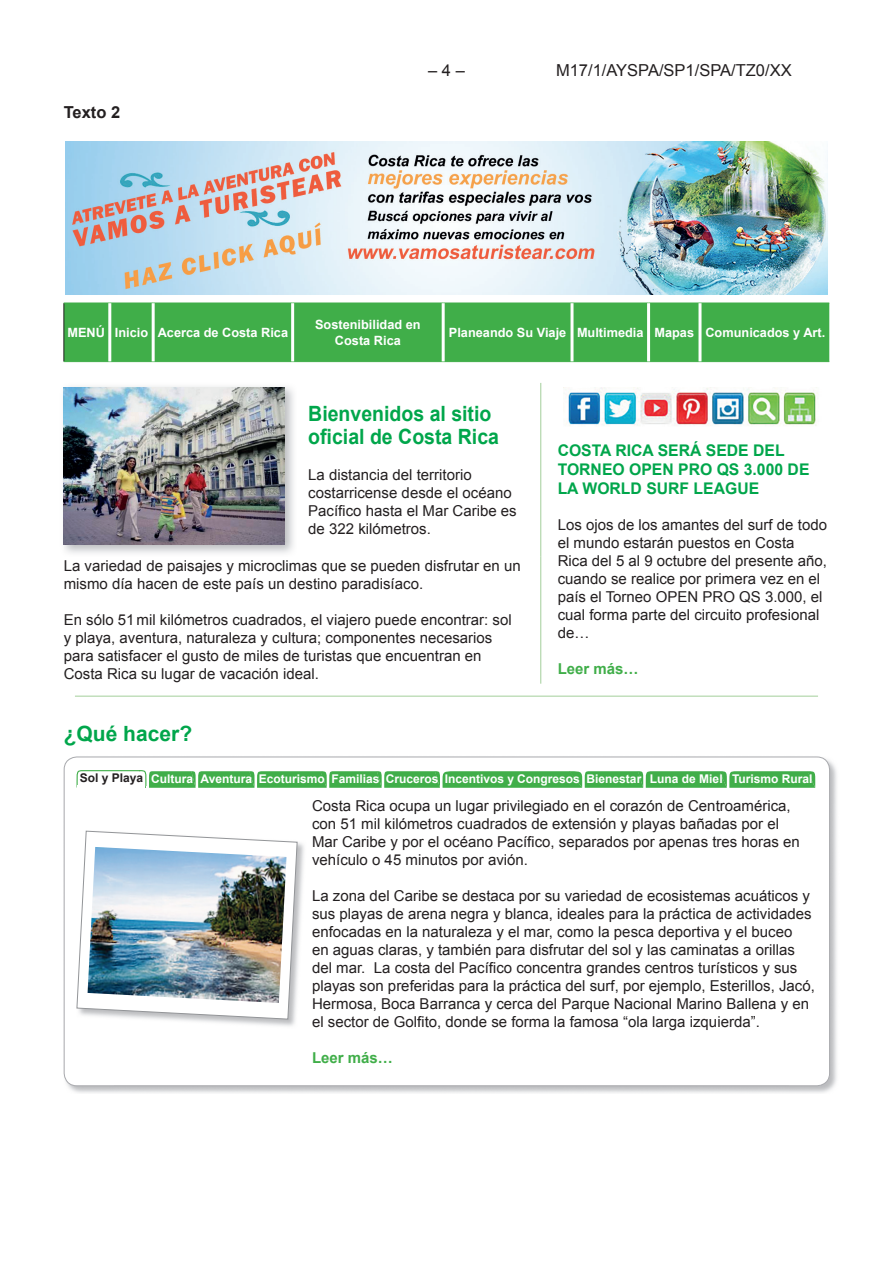
<style>
.page{position:relative;width:893px;height:1263px;background:#fff}
.page>*{position:absolute;margin:0;border:0;box-sizing:border-box;transform-origin:0 0}
.t1{font:700 21px/23.4px "Arial";color:#00a64b;scale:.93 1}
.t2{font:700 21px "Arial";color:#00a64b}
.t3{font:16.5px "Arial";color:#231f20}
.t4{font:700 16.5px "Arial";color:#231f20}
.t5{font:700 16.05px/18.9px "Arial";color:#00a64b}
.t6{font:15px/18px "Arial";color:#231f20}
.t7{font:700 15px "Arial";color:#40ae49}
.t8{font:700 12.75px/15.3px "Arial";color:#fff;text-align:center}
.t9{font:700 12px "Arial";color:#fff}
.s1{color:#231f20}
</style>
<div class="page">
<img style="left:66px;top:141px;width:761px;height:153px">
<div style="left:65px;top:304px;width:764px;height:57px;background:#40ae49"></div>
<hr style="left:64px;top:303px;width:1px;height:58px;background:#231f20">
<hr style="left:64px;top:303px;width:46px;height:1px;background:#40ae49">
<hr style="left:110px;top:303px;width:43px;height:1px;background:#40ae49">
<hr style="left:153px;top:303px;width:140px;height:1px;background:#40ae49">
<hr style="left:293px;top:303px;width:150px;height:1px;background:#40ae49">
<hr style="left:443px;top:303px;width:129px;height:1px;background:#40ae49">
<hr style="left:572px;top:303px;width:77px;height:1px;background:#40ae49">
<hr style="left:649px;top:303px;width:51px;height:1px;background:#40ae49">
<hr style="left:700px;top:303px;width:129px;height:1px;background:#40ae49">
<hr style="left:64px;top:361px;width:46px;height:1px;background:#40ae49">
<hr style="left:110px;top:361px;width:43px;height:1px;background:#40ae49">
<hr style="left:153px;top:361px;width:140px;height:1px;background:#40ae49">
<hr style="left:293px;top:361px;width:150px;height:1px;background:#40ae49">
<hr style="left:443px;top:361px;width:129px;height:1px;background:#40ae49">
<hr style="left:572px;top:361px;width:77px;height:1px;background:#40ae49">
<hr style="left:649px;top:361px;width:51px;height:1px;background:#40ae49">
<hr style="left:700px;top:361px;width:129px;height:1px;background:#40ae49">
<hr style="left:108px;top:303px;width:3px;height:58px;background:#fff">
<hr style="left:152px;top:303px;width:3px;height:58px;background:#fff">
<hr style="left:291px;top:303px;width:3px;height:58px;background:#fff">
<hr style="left:442px;top:303px;width:3px;height:58px;background:#fff">
<hr style="left:570px;top:303px;width:3px;height:58px;background:#fff">
<hr style="left:647px;top:303px;width:3px;height:58px;background:#fff">
<hr style="left:698px;top:303px;width:3px;height:58px;background:#fff">
<svg style="left:75px;top:383px;width:743px;height:313px"></svg>
<hr style="left:540px;top:383px;width:1px;height:173px;background:#a3cf9a">
<hr style="left:540px;top:556px;width:1px;height:128px;background:#a3cf9a">
<img style="left:63px;top:383px;width:234px;height:174px">
<img style="left:64px;top:387px;width:220px;height:157px">
<img style="left:563px;top:387px;width:255px;height:42px">
<hr style="left:75px;top:696px;width:743px;height:1px;background:#a3cf9a">
<img style="left:63px;top:756px;width:774px;height:48px">
<img style="left:63px;top:804px;width:51px;height:289px">
<img style="left:788px;top:804px;width:49px;height:289px">
<div style="left:64px;top:757px;width:766px;height:329px;background:#fff;border-radius:13px"></div>
<img style="left:177px;top:843px;width:127px;height:183px">
<img style="left:76px;top:830px;width:222px;height:190px">
<svg style="left:76px;top:770px;width:740px;height:18px"></svg>
<p class="t4" style="left:64px;top:102px;width:58px">Texto 2</p>
<p class="t3" style="left:428px;top:59px;width:38px">– 4 –</p>
<p class="t3" style="left:556px;top:59px;width:237px">M17/1/AYSPA/SP1/SPA/TZ0/XX</p>
<p class="t8" style="left:67px;top:325px;width:222px">MENÚ Inicio Acerca de Costa Rica</p>
<p class="t8" style="left:315px;top:318px;width:107px">Sostenibilidad en<br>Costa Rica</p>
<p class="t8" style="left:449px;top:325px;width:378px">Planeando Su Viaje Multimedia Mapas Comunicados y Art.</p>
<h1 class="t1" style="left:308px;top:402px;width:207px">Bienvenidos al sitio oficial de Costa Rica</h1>
<p class="t6" style="left:308px;top:466px;width:210px">La distancia del territorio costarricense desde el océano<br>Pacífico hasta el Mar Caribe es de 322 kilómetros.</p>
<p class="t6" style="left:64px;top:557px;width:458px">La variedad de paisajes y microclimas que se pueden disfrutar en un mismo día hacen de este país un destino paradisíaco.</p>
<p class="t6" style="left:64px;top:611px;width:449px">En sólo 51 mil kilómetros cuadrados, el viajero puede encontrar: sol y playa, aventura, naturaleza y cultura; componentes necesarios para satisfacer el gusto de miles de turistas que encuentran en Costa Rica su lugar de vacación ideal.</p>
<p class="t5" style="left:558px;top:442px;width:253px">COSTA RICA SERÁ SEDE DEL<br>TORNEO OPEN PRO QS 3.000 DE<br>LA WORLD SURF LEAGUE</p>
<p class="t6" style="left:558px;top:516px;width:271px">Los ojos de los amantes del surf de todo el mundo estarán puestos en Costa<br>Rica del 5 al 9 octubre del presente año, cuando se realice por primera vez en el país el Torneo OPEN PRO QS 3.000, el cual forma parte del circuito profesional de…</p>
<p class="t7" style="left:558px;top:659px;width:82px">Leer más…</p>
<h1 class="t2" style="left:64px;top:719px;width:130px">¿Qué hacer?</h1>
<p class="t9" style="left:80px;top:771px;width:734px"><span class="s1">Sol y Playa</span> Cultura Aventura Ecoturismo Familias Cruceros Incentivos y Congresos Bienestar Luna de Miel Turismo Rural</p>
<p class="t6" style="left:312px;top:797px;width:489px">Costa Rica ocupa un lugar privilegiado en el corazón de Centroamérica, con 51 mil kilómetros cuadrados de extensión y playas bañadas por el Mar Caribe y por el océano Pacífico, separados por apenas tres horas en vehículo o 45 minutos por avión.</p>
<p class="t6" style="left:312px;top:887px;width:504px">La zona del Caribe se destaca por su variedad de ecosistemas acuáticos y sus playas de arena negra y blanca, ideales para la práctica de actividades enfocadas en la naturaleza y el mar, como la pesca deportiva y el buceo<br>en aguas claras, y también para disfrutar del sol y las caminatas a orillas del mar. La costa del Pacífico concentra grandes centros turísticos y sus playas son preferidas para la práctica del surf, por ejemplo, Esterillos, Jacó, Hermosa, Boca Barranca y cerca del Parque Nacional Marino Ballena y en el sector de Golfito, donde se forma la famosa “ola larga izquierda”.</p>
<p class="t7" style="left:312px;top:1048px;width:82px">Leer más…</p>
</div>
